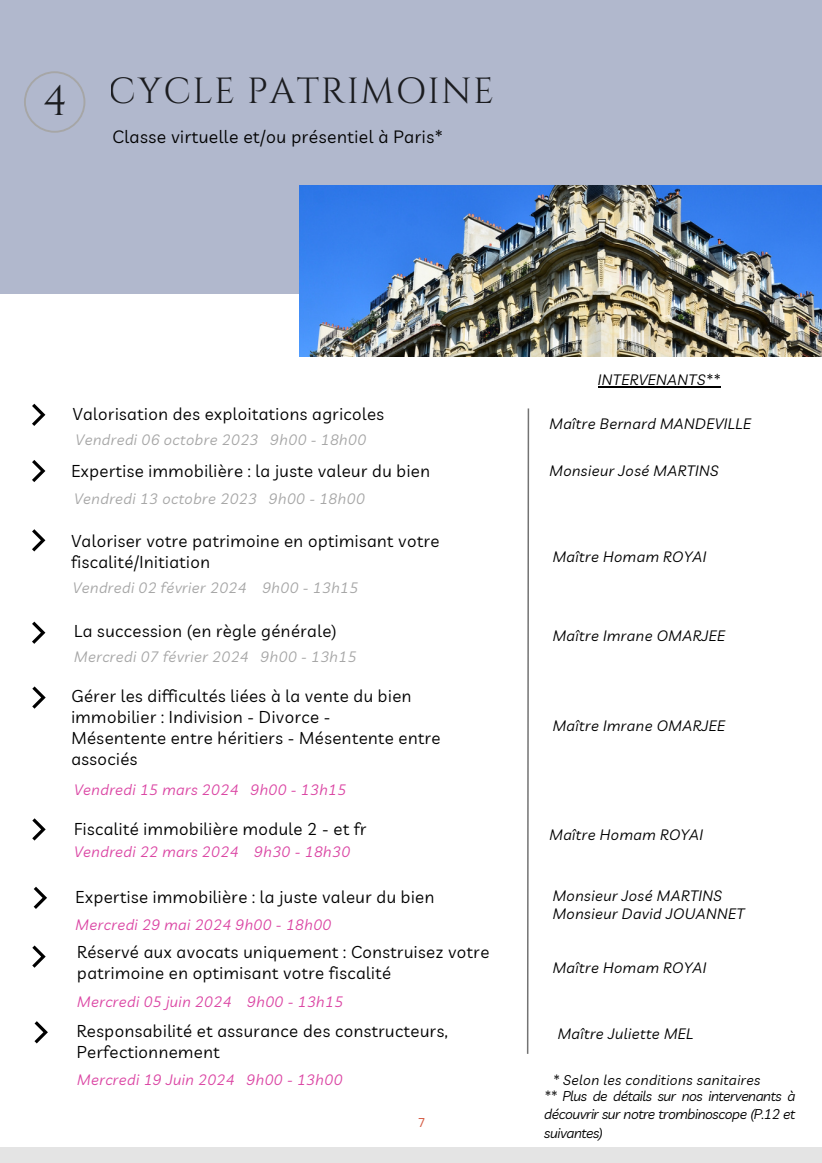
<style>
.page{position:relative;width:822px;height:1163px;background:#fff}
.page>*{position:absolute;margin:0;border:0;box-sizing:border-box;transform-origin:0 0}
.t1{font:42.2px "Cinzel";color:#000}
.t2{font:36.2px "Cinzel";letter-spacing:.04em;color:#000}
.t3{font:17.4px "Livvic";letter-spacing:.03em;color:#010101}
.t4{font:16.8px/21px "Livvic";letter-spacing:.03em;color:#000}
.t5{font:italic 14.8px/18.4px "Livvic";letter-spacing:.03em;color:#000}
.t6{font:italic 14.8px "Livvic";letter-spacing:.03em;color:#db46a4}
.t7{font:italic 14.8px "Livvic";letter-spacing:.03em;color:#a6a6a6}
.t8{font:italic 13.8px/18.4px "Livvic";letter-spacing:-.03em;color:#000;text-align:justify}
.t9{font:italic 13.8px "Livvic";letter-spacing:.03em;color:#000}
.t10{font:12.8px "Be Vietnam";color:#d66049}
</style>
<div class="page">
<svg style="left:32px;top:404px;width:13px;height:22px"></svg>
<svg style="left:32px;top:529px;width:13px;height:22px"></svg>
<svg style="left:32px;top:460px;width:13px;height:22px"></svg>
<svg style="left:32px;top:621px;width:13px;height:23px"></svg>
<svg style="left:32px;top:945px;width:14px;height:22px"></svg>
<div style="left:0;top:0;width:822px;height:294px;background:#b1b8cd"></div>
<svg style="left:24px;top:71px;width:61px;height:62px"></svg>
<svg style="left:34px;top:1021px;width:14px;height:22px"></svg>
<svg style="left:526px;top:408px;width:4px;height:646px"></svg>
<img style="left:299px;top:186px;width:523px;height:171px">
<svg style="left:32px;top:686px;width:14px;height:22px"></svg>
<svg style="left:32px;top:818px;width:14px;height:22px"></svg>
<hr style="left:598px;top:386px;width:122px;height:1px;background:#000">
<svg style="left:34px;top:886px;width:13px;height:23px"></svg>
<h1 class="t1" style="left:43px;top:74px;width:26px">4</h1>
<h2 class="t2" style="left:109px;top:67px;width:387px">CYCLE PATRIMOINE</h2>
<p class="t3" style="left:113px;top:125px;width:332px">Classe virtuelle et/ou présentiel à Paris*</p>
<p class="t4" style="left:73px;top:403px;width:313px">Valorisation des exploitations agricoles</p>
<p class="t7" style="left:76px;top:430px;width:292px">Vendredi 06 octobre 2023 9h00 - 18h00</p>
<p class="t4" style="left:71px;top:460px;width:360px">Expertise immobilière : la juste valeur du bien</p>
<p class="t7" style="left:74px;top:489px;width:292px">Vendredi 13 octobre 2023 9h00 - 18h00</p>
<p class="t4" style="left:71px;top:530px;width:370px">Valoriser votre patrimoine en optimisant votre fiscalité/Initiation</p>
<p class="t7" style="left:73px;top:578px;width:287px">Vendredi 02 février 2024 9h00 - 13h15</p>
<p class="t4" style="left:74px;top:620px;width:264px">La succession (en règle générale)</p>
<p class="t7" style="left:74px;top:647px;width:284px">Mercredi 07 février 2024 9h00 - 13h15</p>
<p class="t4" style="left:71px;top:685px;width:371px">Gérer les difficultés liées à la vente du bien immobilier : Indivision - Divorce -<br>Mésentente entre héritiers - Mésentente entre associés</p>
<p class="t6" style="left:74px;top:780px;width:274px">Vendredi 15 mars 2024 9h00 - 13h15</p>
<p class="t4" style="left:74px;top:818px;width:294px">Fiscalité immobilière module 2 - et fr</p>
<p class="t6" style="left:74px;top:841px;width:277px">Vendredi 22 mars 2024 9h30 - 18h30</p>
<p class="t5" style="left:598px;top:370px;width:124px">INTERVENANTS**</p>
<p class="t5" style="left:549px;top:414px;width:203px">Maître Bernard MANDEVILLE</p>
<p class="t5" style="left:549px;top:461px;width:171px">Monsieur José MARTINS</p>
<p class="t5" style="left:553px;top:547px;width:155px">Maître Homam ROYAI</p>
<p class="t5" style="left:553px;top:626px;width:174px">Maître Imrane OMARJEE</p>
<p class="t5" style="left:553px;top:716px;width:174px">Maître Imrane OMARJEE</p>
<p class="t5" style="left:549px;top:825px;width:155px">Maître Homam ROYAI</p>
<p class="t4" style="left:76px;top:886px;width:360px">Expertise immobilière : la juste valeur du bien</p>
<p class="t5" style="left:553px;top:885px;width:193px">Monsieur José MARTINS<br>Monsieur David JOUANNET</p>
<p class="t6" style="left:76px;top:914px;width:257px">Mercredi 29 mai 2024 9h00 - 18h00</p>
<p class="t4" style="left:77px;top:941px;width:414px">Réservé aux avocats uniquement : Construisez votre patrimoine en optimisant votre fiscalité</p>
<p class="t6" style="left:77px;top:992px;width:268px">Mercredi 05 juin 2024 9h00 - 13h15</p>
<p class="t4" style="left:77px;top:1020px;width:373px">Responsabilité et assurance des constructeurs,<br>Perfectionnement</p>
<p class="t6" style="left:77px;top:1070px;width:267px">Mercredi 19 Juin 2024 9h00 - 13h00</p>
<p class="t10" style="left:419px;top:1111px;width:8px">7</p>
<p class="t5" style="left:553px;top:958px;width:155px">Maître Homam ROYAI</p>
<p class="t5" style="left:558px;top:1024px;width:137px">Maître Juliette MEL</p>
<p class="t9" style="left:553px;top:1071px;width:209px">* Selon les conditions sanitaires</p>
<p class="t8" style="left:544px;top:1086px;width:252px">** Plus de détails sur nos intervenants à découvrir sur notre trombinoscope (P.12 et suivantes)</p>
</div>
